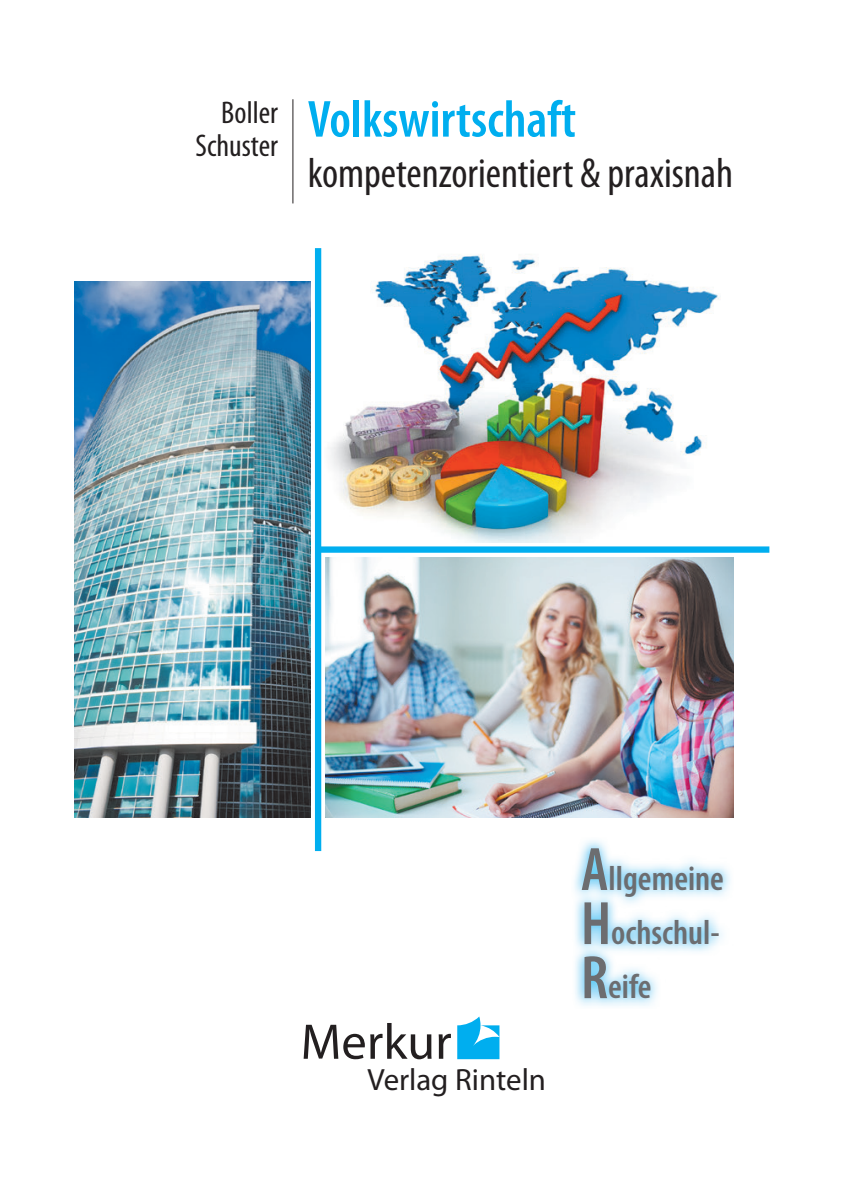
<style>
.page{position:relative;width:844px;height:1191px;background:#fff}
.page>*{position:absolute;margin:0;border:0;box-sizing:border-box;transform-origin:0 0}
.t1{font:600 condensed 52.5px "Myriad Pro";color:#00aeef}
.t2{font:50.4px "Myriad Pro";letter-spacing:.005em;color:#231f20}
.t3{font:condensed 42px "Myriad Pro";color:#231f20}
.t4{font:600 condensed 34.82px/54.1px "Myriad Pro";color:#6c6d70}
.t5{font:condensed 31.5px/33.2px "Myriad Pro";color:#231f20;text-align:right}
.t6{font:30.8px "Myriad Pro";color:#231f20}
.s1{font-size:61.77px}
</style>
<div class="page">
<hr style="left:292px;top:99px;width:1px;height:104px;background:#231f20">
<img style="left:325px;top:557px;width:408px;height:260px">
<img style="left:75px;top:282px;width:236px;height:535px">
<svg style="left:314px;top:248px;width:8px;height:603px"></svg>
<div style="left:320px;top:543px;width:449px;height:13px;background:#fff"></div>
<div style="left:320px;top:546px;width:449px;height:7px;background:#00aeef"></div>
<div style="left:315px;top:248px;width:6px;height:603px;background:#00aeef"></div>
<img style="left:378px;top:255px;width:282px;height:27px">
<img style="left:330px;top:282px;width:391px;height:261px">
<img style="left:574px;top:840px;width:157px;height:166px">
<svg style="left:457px;top:1016px;width:42px;height:43px"></svg>
<p class="t5" style="left:195px;top:95px;width:84px">Boller<br>Schuster</p>
<p class="t1" style="left:308px;top:99px;width:269px">Volkswirtschaft</p>
<p class="t3" style="left:308px;top:148px;width:427px">kompetenzorientiert &amp; praxisnah</p>
<p class="t2" style="left:300px;top:1012px;width:152px">Merkur</p>
<p class="t6" style="left:367px;top:1060px;width:180px">Verlag Rinteln</p>
<p class="t4" style="left:580px;top:853px;width:145px"><span class="s1">A</span>llgemeine<br><span class="s1">H</span>ochschul-<br><span class="s1">R</span>eife</p>
</div>
